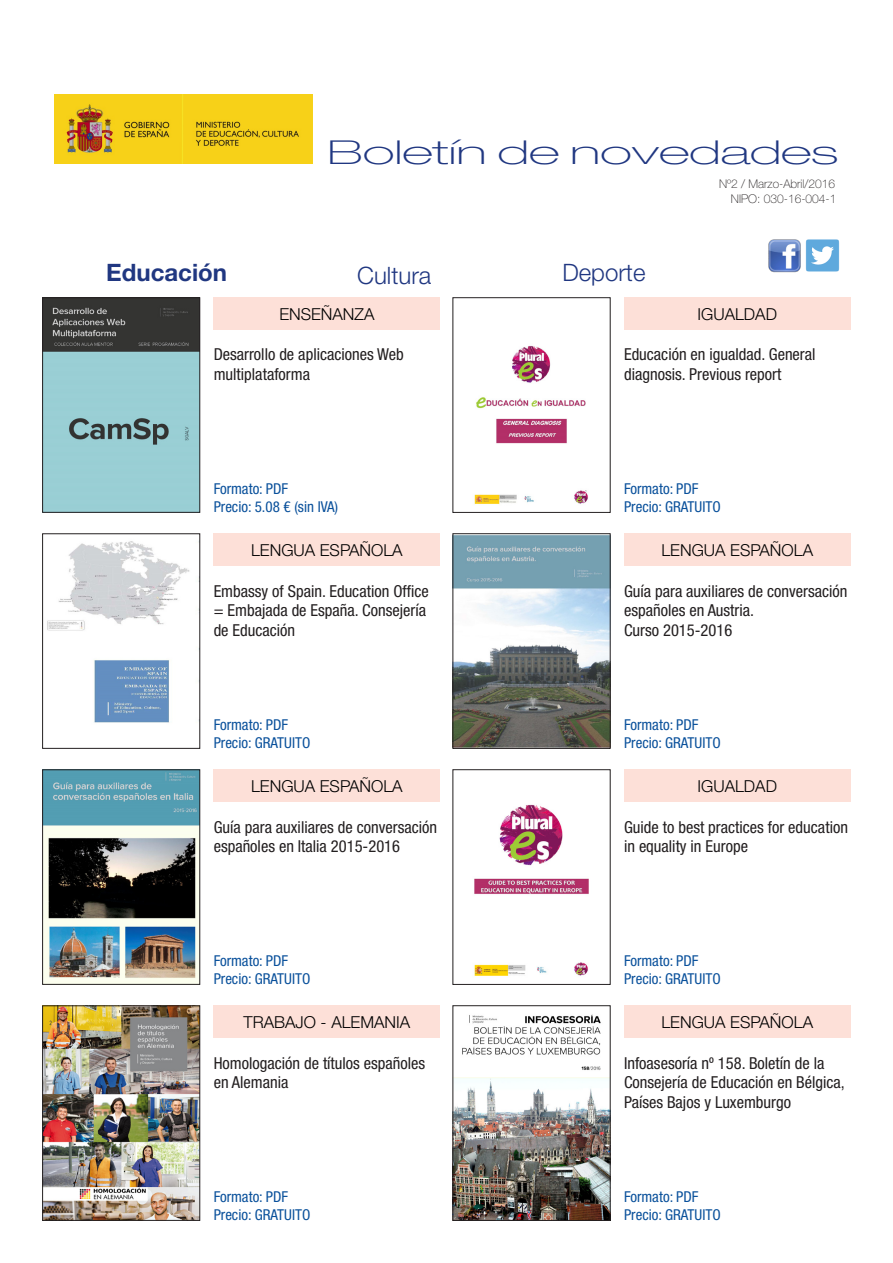
<style>
.page{position:relative;width:893px;height:1263px;background:#fff}
.page>*{position:absolute;margin:0;border:0;box-sizing:border-box;transform-origin:0 0}
.t1{font:100 expanded 33px "Helvetica Neue LT Pro";color:#203781;scale:1.5 1}
.t2{font:300 24px "Helvetica Neue LT Pro";color:#203781}
.t3{font:700 24px "Helvetica Neue LT Pro";color:#203781}
.TÍTULO{font:condensed 16.5px/19.8px "Helvetica Neue LT Pro";color:#231f20}
.CUADRITO{font:300 16.5px "Helvetica Neue LT Pro";color:#000}
.PRECIO{font:condensed 15px "Helvetica Neue LT Pro";color:#09509b}
.t4{font:100 12px "Helvetica Neue LT Pro";color:#231f20}
</style>
<div class="page">
<img style="left:54px;top:95px;width:258px;height:69px">
<img style="left:806px;top:239px;width:34px;height:33px">
<img style="left:768px;top:239px;width:33px;height:34px">
<img style="left:474px;top:346px;width:114px;height:158px">
<img style="left:455px;top:536px;width:153px;height:210px">
<div style="left:453px;top:534px;width:157px;height:214px;border:1px solid #231f20"></div>
<img style="left:474px;top:804px;width:115px;height:172px">
<img style="left:455px;top:1014px;width:153px;height:204px">
<div style="left:453px;top:1006px;width:157px;height:214px;border:1px solid #231f20"></div>
<div style="left:214px;top:298px;width:226px;height:32px;background:#fde0d8"></div>
<div style="left:214px;top:534px;width:226px;height:32px;background:#fde0d8"></div>
<div style="left:214px;top:770px;width:226px;height:32px;background:#fde0d8"></div>
<div style="left:214px;top:1006px;width:226px;height:32px;background:#fde0d8"></div>
<img style="left:45px;top:300px;width:153px;height:210px">
<div style="left:43px;top:298px;width:157px;height:214px;border:1px solid #231f20"></div>
<img style="left:47px;top:541px;width:143px;height:182px">
<img style="left:45px;top:772px;width:153px;height:210px">
<img style="left:45px;top:1008px;width:153px;height:210px">
<div style="left:43px;top:1006px;width:157px;height:214px;border:1px solid #231f20"></div>
<div style="left:624px;top:298px;width:226px;height:32px;background:#fde0d8"></div>
<div style="left:624px;top:534px;width:226px;height:32px;background:#fde0d8"></div>
<div style="left:624px;top:770px;width:226px;height:32px;background:#fde0d8"></div>
<div style="left:624px;top:1006px;width:226px;height:32px;background:#fde0d8"></div>
<h1 class="t1" style="left:327px;top:133px;width:342px">Boletín de novedades</h1>
<p class="t4" style="left:719px;top:177px;width:118px">Nº2 / Marzo-Abril/2016</p>
<h2 class="t3" style="left:106px;top:257px;width:122px">Educación</h2>
<h2 class="t2" style="left:357px;top:260px;width:76px">Cultura</h2>
<h2 class="t2" style="left:562px;top:258px;width:85px">Deporte</h2>
<p class="CUADRITO" style="left:279px;top:304px;width:97px">ENSEÑANZA</p>
<p class="t4" style="left:731px;top:192px;width:107px">NIPO: 030-16-004-1</p>
<p class="CUADRITO" style="left:697px;top:304px;width:81px">IGUALDAD</p>
<p class="TÍTULO" style="left:214px;top:345px;width:192px">Desarrollo de aplicaciones Web multiplataforma</p>
<p class="TÍTULO" style="left:624px;top:345px;width:193px">Educación en igualdad. General diagnosis. Previous report</p>
<p class="PRECIO" style="left:214px;top:480px;width:76px">Formato: PDF</p>
<p class="PRECIO" style="left:214px;top:498px;width:126px">Precio: 5.08 € (sin IVA)</p>
<p class="PRECIO" style="left:624px;top:480px;width:76px">Formato: PDF</p>
<p class="PRECIO" style="left:624px;top:498px;width:98px">Precio: GRATUITO</p>
<p class="CUADRITO" style="left:251px;top:540px;width:153px">LENGUA ESPAÑOLA</p>
<p class="CUADRITO" style="left:661px;top:540px;width:153px">LENGUA ESPAÑOLA</p>
<p class="TÍTULO" style="left:214px;top:581px;width:217px">Embassy of Spain. Education Office = Embajada de España. Consejería de Educación</p>
<p class="TÍTULO" style="left:624px;top:581px;width:225px">Guía para auxiliares de conversación españoles en Austria.</p>
<p class="TÍTULO" style="left:624px;top:620px;width:110px">Curso 2015-2016</p>
<p class="PRECIO" style="left:214px;top:716px;width:76px">Formato: PDF</p>
<p class="PRECIO" style="left:214px;top:734px;width:98px">Precio: GRATUITO</p>
<p class="PRECIO" style="left:624px;top:716px;width:76px">Formato: PDF</p>
<p class="PRECIO" style="left:624px;top:734px;width:98px">Precio: GRATUITO</p>
<p class="CUADRITO" style="left:251px;top:776px;width:153px">LENGUA ESPAÑOLA</p>
<p class="CUADRITO" style="left:697px;top:776px;width:81px">IGUALDAD</p>
<p class="TÍTULO" style="left:214px;top:817px;width:225px">Guía para auxiliares de conversación españoles en Italia 2015-2016</p>
<p class="TÍTULO" style="left:624px;top:817px;width:225px">Guide to best practices for education in equality in Europe</p>
<p class="PRECIO" style="left:214px;top:952px;width:76px">Formato: PDF</p>
<p class="PRECIO" style="left:214px;top:970px;width:98px">Precio: GRATUITO</p>
<p class="PRECIO" style="left:624px;top:952px;width:76px">Formato: PDF</p>
<p class="PRECIO" style="left:624px;top:970px;width:98px">Precio: GRATUITO</p>
<p class="CUADRITO" style="left:244px;top:1012px;width:168px">TRABAJO - ALEMANIA</p>
<p class="CUADRITO" style="left:661px;top:1012px;width:153px">LENGUA ESPAÑOLA</p>
<p class="TÍTULO" style="left:214px;top:1053px;width:213px">Homologación de títulos españoles en Alemania</p>
<p class="TÍTULO" style="left:624px;top:1053px;width:222px">Infoasesoría nº 158. Boletín de la<br>Consejería de Educación en Bélgica,<br>Países Bajos y Luxemburgo</p>
<p class="PRECIO" style="left:214px;top:1188px;width:76px">Formato: PDF</p>
<p class="PRECIO" style="left:214px;top:1206px;width:98px">Precio: GRATUITO</p>
<p class="PRECIO" style="left:624px;top:1188px;width:76px">Formato: PDF</p>
<p class="PRECIO" style="left:624px;top:1206px;width:98px">Precio: GRATUITO</p>
</div>
